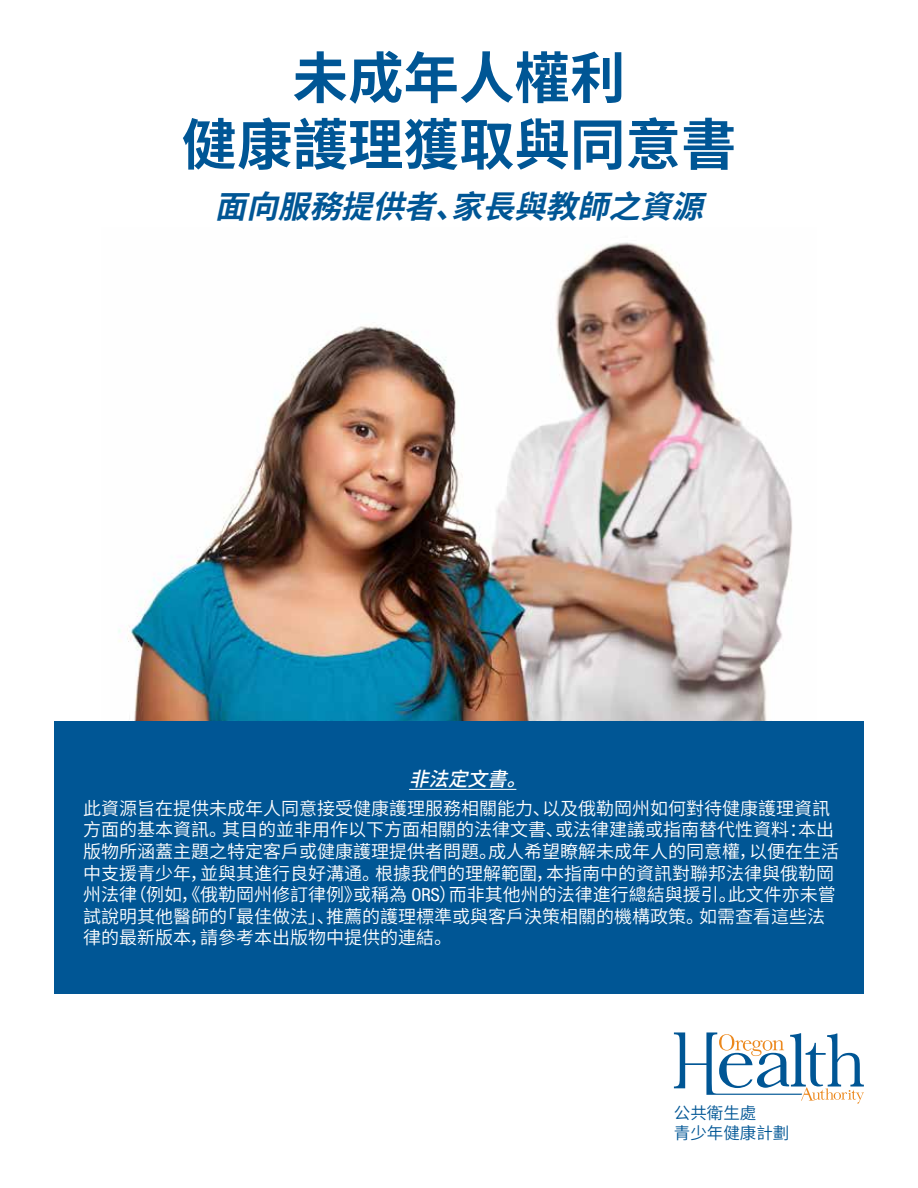
<style>
.page{position:relative;width:918px;height:1188px;background:#fff}
.page>*{position:absolute;margin:0;border:0;box-sizing:border-box;transform-origin:0 0}
.t1{font:700 55.5px/66.6px "Source Han Sans SC";color:#005695;text-align:center}
.t2{font:italic 700 31.5px "Source Han Sans SC";color:#005695}
.t3{font:italic 500 19.5px "Source Han Sans SC";color:#fff}
.t4{font:18px/21.6px "Source Han Sans SC";color:#fff}
.t5{font:16.5px/19.8px "Source Han Sans SC";color:#005695}
.s1{font-family:"Helvetica Neue LT Std";font-stretch:condensed}
</style>
<div class="page">
<img style="left:118px;top:242px;width:674px;height:479px">
<div style="left:54px;top:721px;width:810px;height:273px;background:#005695"></div>
<hr style="left:409px;top:789px;width:107px;height:1px;background:#fff">
<svg style="left:674px;top:1032px;width:190px;height:72px"></svg>
<h1 class="t1" style="left:182px;top:46px;width:556px">未成年人權利<br>健康護理獲取與同意書</h1>
<h2 class="t2" style="left:215px;top:189px;width:509px">面向服務提供者、家長與教師之資源</h2>
<p class="t3" style="left:409px;top:768px;width:131px">非法定文書。</p>
<p class="t4" style="left:83px;top:798px;width:758px">此資源旨在提供未成年人同意接受健康護理服務相關能力、以及俄勒岡州如何對待健康護理資訊方面的基本資訊。其目的並非用作以下方面相關的法律文書、或法律建議或指南替代性資料：本出版物所涵蓋主題之特定客戶或健康護理提供者問題。成人希望瞭解未成年人的同意權，以便在生活中支援青少年，並與其進行良好溝通。根據我們的理解範圍，本指南中的資訊對聯邦法律與俄勒岡州法律（例如，《俄勒岡州修訂律例》或稱為 <span class="s1">ORS</span>）而非其他州的法律進行總結與援引。此文件亦未嘗試說明其他醫師的「最佳做法」、推薦的護理標準或與客戶決策相關的機構政策。如需查看這些法律的最新版本，請參考本出版物中提供的連結。</p>
<p class="t5" style="left:674px;top:1103px;width:117px">公共衛生處<br>青少年健康計劃</p>
</div>
